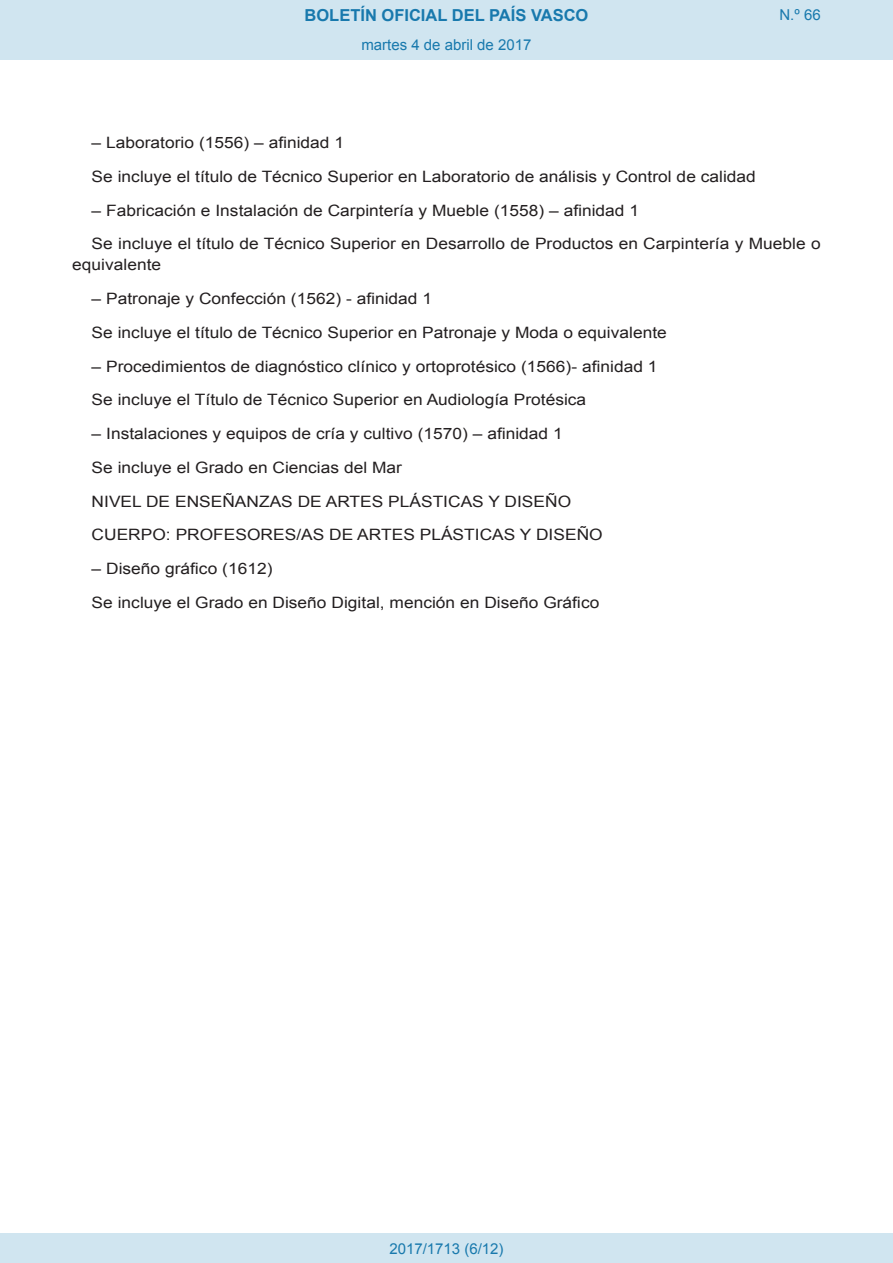
<style>
.page{position:relative;width:893px;height:1263px;background:#fff}
.page>*{position:absolute;margin:0;border:0;box-sizing:border-box;transform-origin:0 0}
.t1{font:700 16.5px "Arial";color:#1879ad}
.BOPVDetalle{font:15.6px/21px "Arial";color:#231f20;scale:1.11 1}
.Paginacion_Centro{font:15px "Arial";color:#1879ad}
</style>
<div class="page">
<div style="left:0;top:0;width:893px;height:60px;background:#d0e5f0"></div>
<div style="left:0;top:1233px;width:893px;height:30px;background:#d0e5f0"></div>
<p class="t1" style="left:305px;top:4px;width:285px">BOLETÍN OFICIAL DEL PAÍS VASCO</p>
<p class="Paginacion_Centro" style="left:361px;top:35px;width:172px">martes 4 de abril de 2017</p>
<p class="Paginacion_Centro" style="left:779px;top:5px;width:43px">N.º 66</p>
<p class="BOPVDetalle" style="left:92px;top:132px;width:229px">– Laboratorio (1556) – afinidad 1</p>
<p class="BOPVDetalle" style="left:92px;top:166px;width:600px">Se incluye el título de Técnico Superior en Laboratorio de análisis y Control de calidad</p>
<p class="BOPVDetalle" style="left:92px;top:200px;width:495px">– Fabricación e Instalación de Carpintería y Mueble (1558) – afinidad 1</p>
<p class="BOPVDetalle" style="left:72px;top:234px;width:676px;text-indent:19px">Se incluye el título de Técnico Superior en Desarrollo de Productos en Carpintería y Mueble o equivalente</p>
<p class="BOPVDetalle" style="left:92px;top:288px;width:308px">– Patronaje y Confección (1562) - afinidad 1</p>
<p class="BOPVDetalle" style="left:92px;top:322px;width:520px">Se incluye el título de Técnico Superior en Patronaje y Moda o equivalente</p>
<p class="BOPVDetalle" style="left:92px;top:356px;width:511px">– Procedimientos de diagnóstico clínico y ortoprotésico (1566)- afinidad 1</p>
<p class="BOPVDetalle" style="left:92px;top:390px;width:447px">Se incluye el Título de Técnico Superior en Audiología Protésica</p>
<p class="BOPVDetalle" style="left:92px;top:423px;width:426px">– Instalaciones y equipos de cría y cultivo (1570) – afinidad 1</p>
<p class="BOPVDetalle" style="left:92px;top:457px;width:281px">Se incluye el Grado en Ciencias del Mar</p>
<p class="BOPVDetalle" style="left:92px;top:491px;width:433px">NIVEL DE ENSEÑANZAS DE ARTES PLÁSTICAS Y DISEÑO</p>
<p class="BOPVDetalle" style="left:92px;top:525px;width:462px">CUERPO: PROFESORES/AS DE ARTES PLÁSTICAS Y DISEÑO</p>
<p class="BOPVDetalle" style="left:92px;top:558px;width:164px">– Diseño gráfico (1612)</p>
<p class="BOPVDetalle" style="left:92px;top:592px;width:459px">Se incluye el Grado en Diseño Digital, mención en Diseño Gráfico</p>
<p class="Paginacion_Centro" style="left:389px;top:1238px;width:116px">2017/1713 (6/12)</p>
</div>
